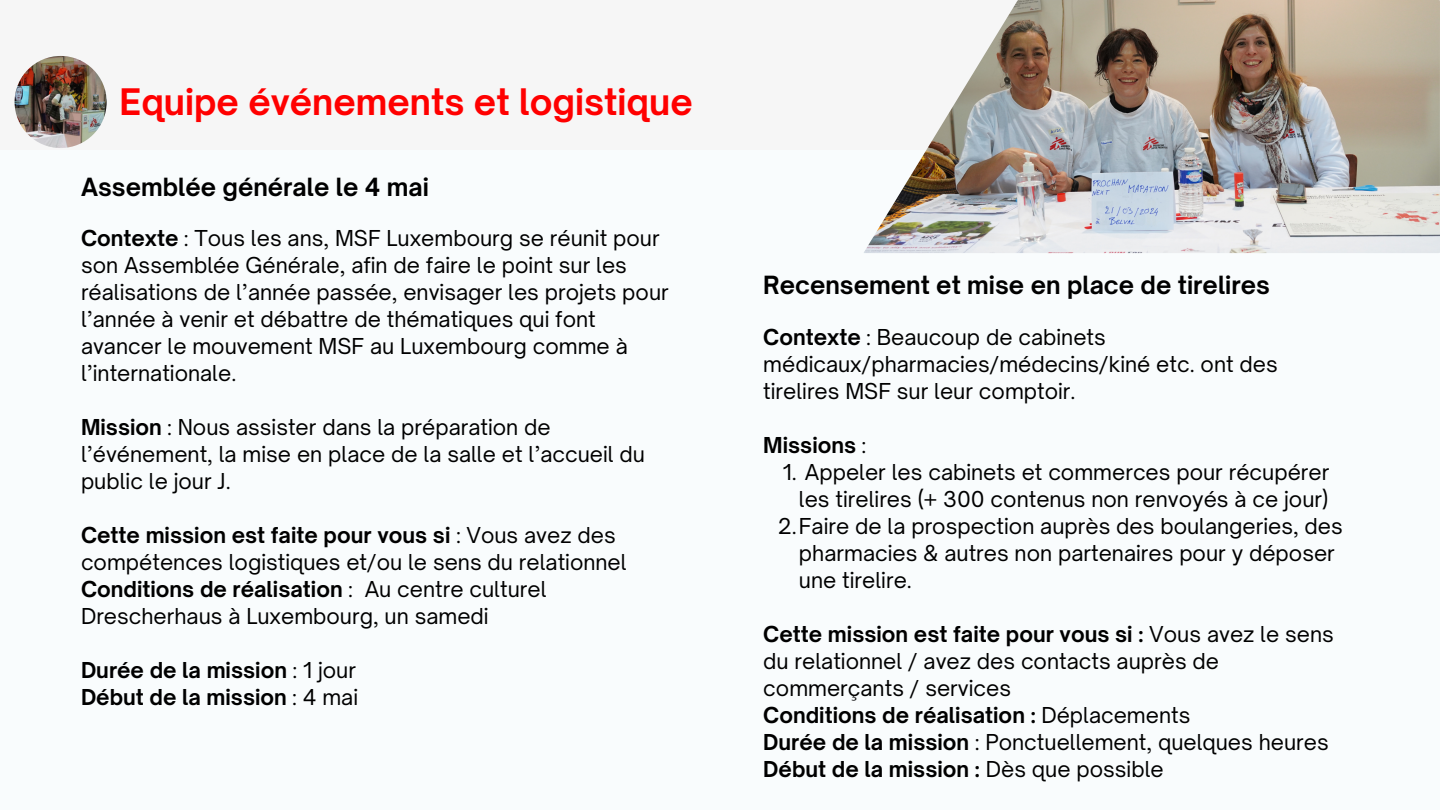
<style>
.page{position:relative;width:1440px;height:810px;background:#f6f6f6}
.page>*{position:absolute;margin:0;border:0;box-sizing:border-box;transform-origin:0 0}
.t1{font:700 35px "Open Sauce One";color:#f00}
.t2{font:700 24px "Open Sauce One";color:#000}
.t3{font:21px/27px "Open Sauce One";color:#000}
.t4{font:700 21px/27px "Open Sauce One";color:#000}
.s1{font-weight:700}
.s2{font-weight:400}
</style>
<div class="page">
<div style="left:0;top:150px;width:1440px;height:660px;background:#f9fcfd"></div>
<img style="left:864px;top:0;width:576px;height:253px">
<img style="left:15px;top:56px;width:92px;height:92px;border-radius:50%">
<h1 class="t1" style="left:120px;top:80px;width:575px">Equipe événements et logistique</h1>
<p class="t2" style="left:81px;top:172px;width:349px">Assemblée générale le 4 mai</p>
<p class="t3" style="left:81px;top:225px;width:589px"><span class="s1">Contexte</span> : Tous les ans, MSF Luxembourg se réunit pour son Assemblée Générale, afin de faire le point sur les réalisations de l’année passée, envisager les projets pour l’année à venir et débattre de thématiques qui font avancer le mouvement MSF au Luxembourg comme à l’internationale.</p>
<p class="t3" style="left:81px;top:414px;width:566px"><span class="s1">Mission</span> : Nous assister dans la préparation de l’événement, la mise en place de la salle et l’accueil du public le jour J.</p>
<p class="t3" style="left:81px;top:522px;width:547px"><span class="s1">Cette mission est faite pour vous si</span> : Vous avez des compétences logistiques et/ou le sens du relationnel <span class="s1">Conditions de réalisation</span> : Au centre culturel Drescherhaus à Luxembourg, un samedi</p>
<p class="t4" style="left:81px;top:657px;width:279px">Durée de la mission <span class="s2">: 1 jour<br></span>Début de la mission <span class="s2">: 4 mai</span></p>
<p class="t2" style="left:763px;top:270px;width:508px">Recensement et mise en place de tirelires</p>
<p class="t3" style="left:763px;top:323px;width:516px"><span class="s1">Contexte</span> : Beaucoup de cabinets médicaux/pharmacies/médecins/kiné etc. ont des tirelires MSF sur leur comptoir.</p>
<p class="t4" style="left:763px;top:431px;width:104px">Missions <span class="s2">:</span></p>
<p class="t3" style="left:783px;top:458px;width:548px">1. Appeler les cabinets et commerces pour récupérer</p>
<p class="t3" style="left:799px;top:485px;width:531px">les tirelires (+ 300 contenus non renvoyés à ce jour)</p>
<p class="t3" style="left:778px;top:512px;width:566px">2.Faire de la prospection auprès des boulangeries, des</p>
<p class="t3" style="left:799px;top:539px;width:537px">pharmacies &amp; autres non partenaires pour y déposer</p>
<p class="t3" style="left:799px;top:566px;width:114px">une tirelire.</p>
<p class="t3" style="left:763px;top:620px;width:572px"><span class="s1">Cette mission est faite pour vous si :</span> Vous avez le sens du relationnel / avez des contacts auprès de commerçants / services<br><span class="s1">Conditions de réalisation :</span> Déplacements<br><span class="s1">Durée de la mission</span> : Ponctuellement, quelques heures <span class="s1">Début de la mission :</span> Dès que possible</p>
</div>
